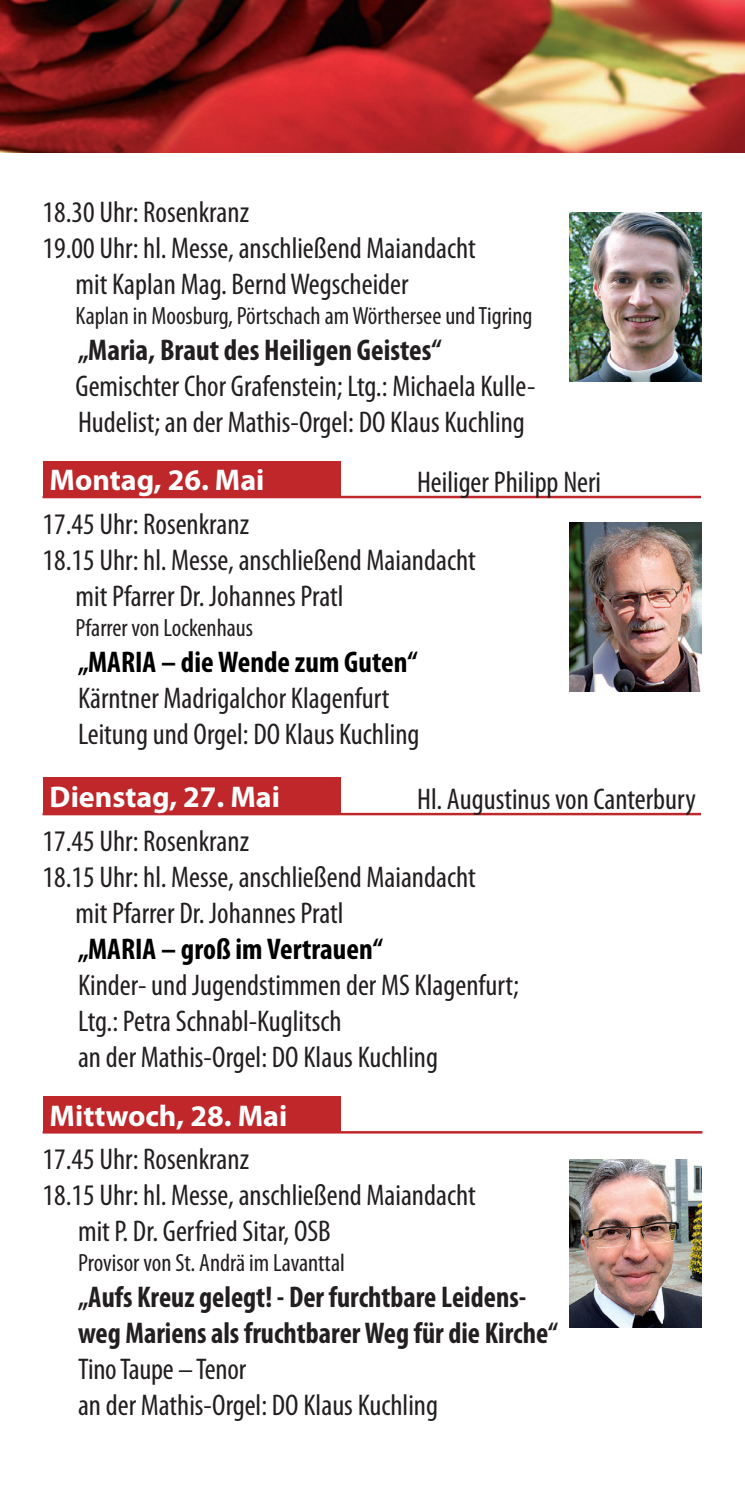
<style>
.page{position:relative;width:745px;height:1489px;background:#fff}
.page>*{position:absolute;margin:0;border:0;box-sizing:border-box;transform-origin:0 0}
.t1{font:condensed 30px/36px "Myriad Pro";color:#231f20}
.t2{font:700 condensed 30px/36px "Myriad Pro";color:#231f20}
.t3{font:700 condensed 30px "Myriad Pro";color:#000}
.t4{font:700 30px "Myriad Pro";color:#fff}
.t5{font:condensed 25px "Myriad Pro";color:#231f20}
</style>
<div class="page">
<img style="left:0;top:0;width:745px;height:152px">
<hr style="left:43px;top:812px;width:657px;height:3px;background:#bf272a">
<hr style="left:43px;top:1130px;width:659px;height:3px;background:#bf272a">
<img style="left:569px;top:1159px;width:131px;height:168px">
<hr style="left:43px;top:496px;width:657px;height:2px;background:#bf272a">
<div style="left:43px;top:461px;width:297px;height:36px;background:#bf272a"></div>
<div style="left:43px;top:777px;width:297px;height:37px;background:#bf272a"></div>
<div style="left:43px;top:1095px;width:297px;height:37px;background:#bf272a"></div>
<img style="left:569px;top:522px;width:131px;height:169px">
<img style="left:569px;top:213px;width:131px;height:168px">
<p class="t1" style="left:43px;top:194px;width:208px">18.30 Uhr: Rosenkranz</p>
<p class="t1" style="left:43px;top:230px;width:434px">19.00 Uhr: hl. Messe, anschließend Maiandacht</p>
<p class="t1" style="left:75px;top:266px;width:334px">mit Kaplan Mag. Bernd Wegscheider</p>
<p class="t5" style="left:75px;top:301px;width:458px">Kaplan in Moosburg, Pörtschach am Wörthersee und Tigring</p>
<p class="t2" style="left:78px;top:331px;width:365px">„Maria, Braut des Heiligen Geistes“</p>
<p class="t1" style="left:75px;top:368px;width:461px">Gemischter Chor Grafenstein; Ltg.: Michaela Kulle-<br>Hudelist; an der Mathis-Orgel: DO Klaus Kuchling</p>
<p class="t4" style="left:50px;top:461px;width:216px">Montag, 26. Mai</p>
<p class="t1" style="left:417px;top:463px;width:185px">Heiliger Philipp Neri</p>
<p class="t1" style="left:43px;top:505px;width:208px">17.45 Uhr: Rosenkranz</p>
<p class="t1" style="left:43px;top:541px;width:434px">18.15 Uhr: hl. Messe, anschließend Maiandacht</p>
<p class="t1" style="left:75px;top:577px;width:269px">mit Pfarrer Dr. Johannes Pratl</p>
<p class="t5" style="left:75px;top:612px;width:179px">Pfarrer von Lockenhaus</p>
<p class="t3" style="left:78px;top:643px;width:341px">„MARIA – die Wende zum Guten“</p>
<p class="t1" style="left:78px;top:679px;width:343px">Kärntner Madrigalchor Klagenfurt<br>Leitung und Orgel: DO Klaus Kuchling</p>
<p class="t4" style="left:50px;top:777px;width:232px">Dienstag, 27. Mai</p>
<p class="t1" style="left:417px;top:780px;width:280px">Hl. Augustinus von Canterbury</p>
<p class="t1" style="left:43px;top:822px;width:208px">17.45 Uhr: Rosenkranz</p>
<p class="t1" style="left:43px;top:858px;width:434px">18.15 Uhr: hl. Messe, anschließend Maiandacht</p>
<p class="t1" style="left:75px;top:894px;width:269px">mit Pfarrer Dr. Johannes Pratl</p>
<p class="t3" style="left:78px;top:930px;width:306px">„MARIA – groß im Vertrauen“</p>
<p class="t1" style="left:78px;top:966px;width:442px">Kinder- und Jugendstimmen der MS Klagenfurt;<br>Ltg.: Petra Schnabl-Kuglitsch<br>an der Mathis-Orgel: DO Klaus Kuchling</p>
<p class="t4" style="left:50px;top:1095px;width:239px">Mittwoch, 28. Mai</p>
<p class="t1" style="left:43px;top:1140px;width:208px">17.45 Uhr: Rosenkranz</p>
<p class="t1" style="left:43px;top:1176px;width:434px">18.15 Uhr: hl. Messe, anschließend Maiandacht</p>
<p class="t1" style="left:78px;top:1212px;width:254px">mit P. Dr. Gerfried Sitar, OSB</p>
<p class="t5" style="left:78px;top:1247px;width:268px">Provisor von St. Andrä im Lavanttal</p>
<p class="t2" style="left:78px;top:1278px;width:481px">„Aufs Kreuz gelegt! - Der furchtbare Leidens&shy;weg Mariens als fruchtbarer Weg für die Kirche“</p>
<p class="t1" style="left:78px;top:1350px;width:169px">Tino Taupe – Tenor</p>
<p class="t1" style="left:78px;top:1386px;width:361px">an der Mathis-Orgel: DO Klaus Kuchling</p>
</div>
